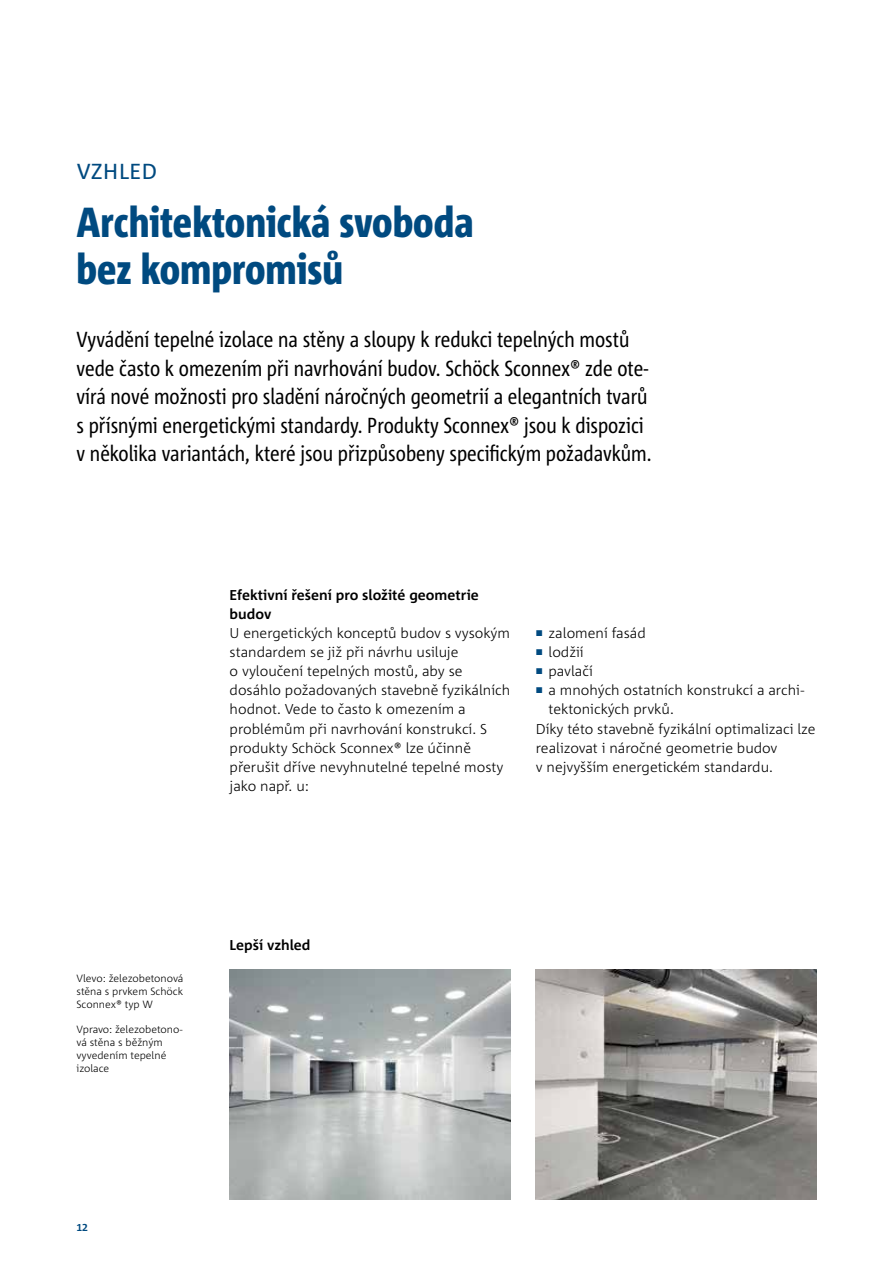
<style>
.page{position:relative;width:893px;height:1263px;background:#fff}
.page>*{position:absolute;margin:0;border:0;box-sizing:border-box;transform-origin:0 0}
.t1{font:800 condensed 42px/46.5px "Corpid Schoeck";color:#004a80}
.t2{font:condensed 21.75px/28.5px "Corpid Schoeck";color:#000}
.t3{font:21.75px "Corpid Schoeck";letter-spacing:.02em;color:#004a80}
.t4{font:300 14.25px/19.2px "Corpid Schoeck";color:#000}
.t5{font:700 14.25px/19.2px "Corpid Schoeck";color:#000}
.t6{font:300 10.5px/12.8px "Corpid Schoeck";color:#000;text-align:justify}
.t7{font:700 10.5px "Corpid Schoeck";color:#004a80}
.s1{font-size:8.25px;color:#004a80}
</style>
<div class="page">
<img style="left:230px;top:969px;width:280px;height:230px">
<img style="left:536px;top:969px;width:280px;height:230px">
<h2 class="t3" style="left:77px;top:157px;width:82px">VZHLED</h2>
<h1 class="t1" style="left:77px;top:199px;width:399px">Architektonická svoboda bez kompromisů</h1>
<p class="t2" style="left:77px;top:325px;width:577px">Vyvádění tepelné izolace na stěny a sloupy k redukci tepelných mostů vede často k omezením při navrhování budov. Schöck Sconnex® zde ote&shy;vírá nové možnosti pro sladění náročných geometrií a elegantních tvarů s přísnými energetickými standardy. Produkty Sconnex® jsou k dispozici v několika variantách, které jsou přizpůsobeny specifickým požadavkům.</p>
<p class="t5" style="left:230px;top:585px;width:251px">Efektivní řešení pro složité geometrie budov</p>
<p class="t4" style="left:230px;top:623px;width:282px">U energetických konceptů budov s vysokým standardem se již při návrhu usiluje<br>o vyloučení tepelných mostů, aby se dosáhlo požadovaných stavebně fyzikálních hodnot. Vede to často k omezením a problémům při navrhování konstrukcí. S produkty Schöck Sconnex® lze účinně přerušit dříve nevyhnutelné tepelné mosty jako např. u:</p>
<p class="t4" style="left:536px;top:623px;width:112px"><span class="s1">■</span> zalomení fasád</p>
<p class="t4" style="left:536px;top:642px;width:49px"><span class="s1">■</span> lodžií</p>
<p class="t4" style="left:536px;top:661px;width:59px"><span class="s1">■</span> pavlačí</p>
<p class="t4" style="left:536px;top:680px;width:270px"><span class="s1">■</span> a mnohých ostatních konstrukcí a archi-</p>
<p class="t4" style="left:549px;top:700px;width:127px">tektonických prvků.</p>
<p class="t4" style="left:536px;top:719px;width:281px">Díky této stavebně fyzikální optimalizaci lze</p>
<p class="t4" style="left:536px;top:738px;width:243px">realizovat i náročné geometrie budov</p>
<p class="t4" style="left:536px;top:757px;width:239px">v nejvyšším energetickém standardu.</p>
<p class="t6" style="left:77px;top:972px;width:108px">Vlevo: železobetonová stěna s prvkem Schöck Sconnex® typ W</p>
<p class="t6" style="left:77px;top:1023px;width:108px;text-align:left">Vpravo: železobetono&shy;vá stěna s běžným vyvedením tepelné izolace</p>
<p class="t5" style="left:230px;top:936px;width:82px">Lepší vzhled</p>
<p class="t7" style="left:77px;top:1221px;width:13px">12</p>
</div>
